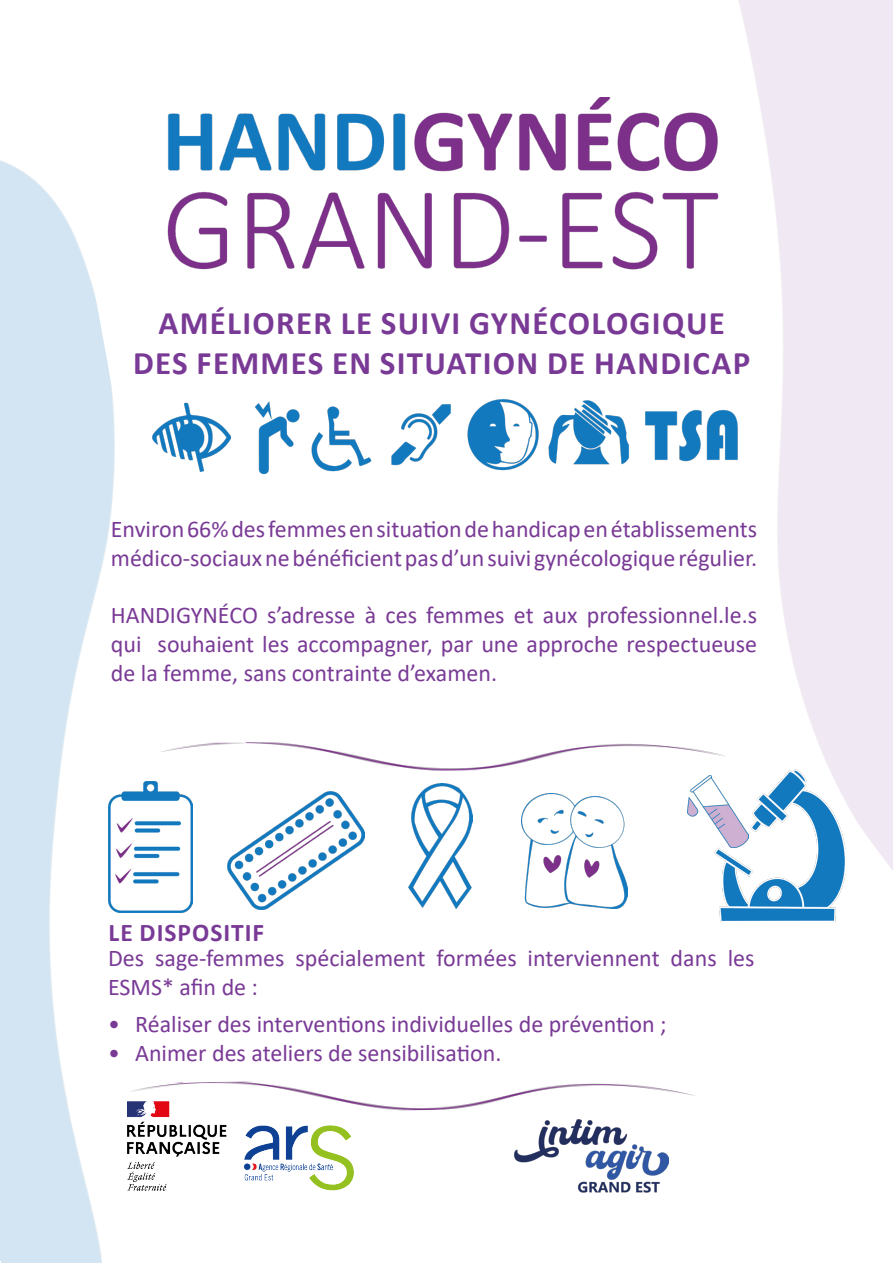
<style>
.page{position:relative;width:893px;height:1263px;background:#fff}
.page>*{position:absolute;margin:0;border:0;box-sizing:border-box;transform-origin:0 0}
.t1{font:700 33px/39.6px "Calibri";letter-spacing:.04em;color:#793a96;text-align:center}
.t2{font:700 25.5px "Calibri";letter-spacing:.04em;color:#793a96}
.t3{font:24px/28.8px "Calibri";color:#793a96}
</style>
<div class="page">
<img style="left:708px;top:0;width:185px;height:875px">
<img style="left:0;top:160px;width:193px;height:1103px">
<img style="left:153px;top:400px;width:587px;height:78px">
<img style="left:108px;top:781px;width:84px;height:132px">
<img style="left:227px;top:791px;width:137px;height:119px">
<img style="left:408px;top:784px;width:64px;height:125px">
<img style="left:521px;top:794px;width:107px;height:114px">
<img style="left:714px;top:769px;width:131px;height:152px">
<img style="left:687px;top:776px;width:61px;height:71px">
<img style="left:159px;top:736px;width:568px;height:38px">
<img style="left:128px;top:1076px;width:567px;height:35px">
<img style="left:514px;top:1119px;width:154px;height:74px">
<img style="left:128px;top:1101px;width:226px;height:89px">
<img style="left:162px;top:97px;width:558px;height:203px">
<p class="t1" style="left:133px;top:303px;width:619px">AMÉLIORER LE SUIVI GYNÉCOLOGIQUE<br>DES FEMMES EN SITUATION DE HANDICAP</p>
<p class="t3" style="left:111px;top:514px;width:648px">Environ 66% des femmes en situation de handicap en établissements médico-sociaux ne bénéficient pas d’un suivi gynécologique régulier.</p>
<p class="t3" style="left:111px;top:600px;width:648px;text-align:justify">HANDIGYNÉCO s’adresse à ces femmes et aux professionnel.le.s qui souhaient les accompagner, par une approche respectueuse de la femme, sans contrainte d’examen.</p>
<p class="t2" style="left:109px;top:914px;width:157px">LE DISPOSITIF</p>
<p class="t3" style="left:108px;top:943px;width:648px">Des sage-femmes spécialement formées interviennent dans les<br>ESMS* afin de :</p>
<p class="t3" style="left:108px;top:1009px;width:560px">• Réaliser des interventions individuelles de prévention ;</p>
<p class="t3" style="left:108px;top:1038px;width:395px">• Animer des ateliers de sensibilisation.</p>
</div>
